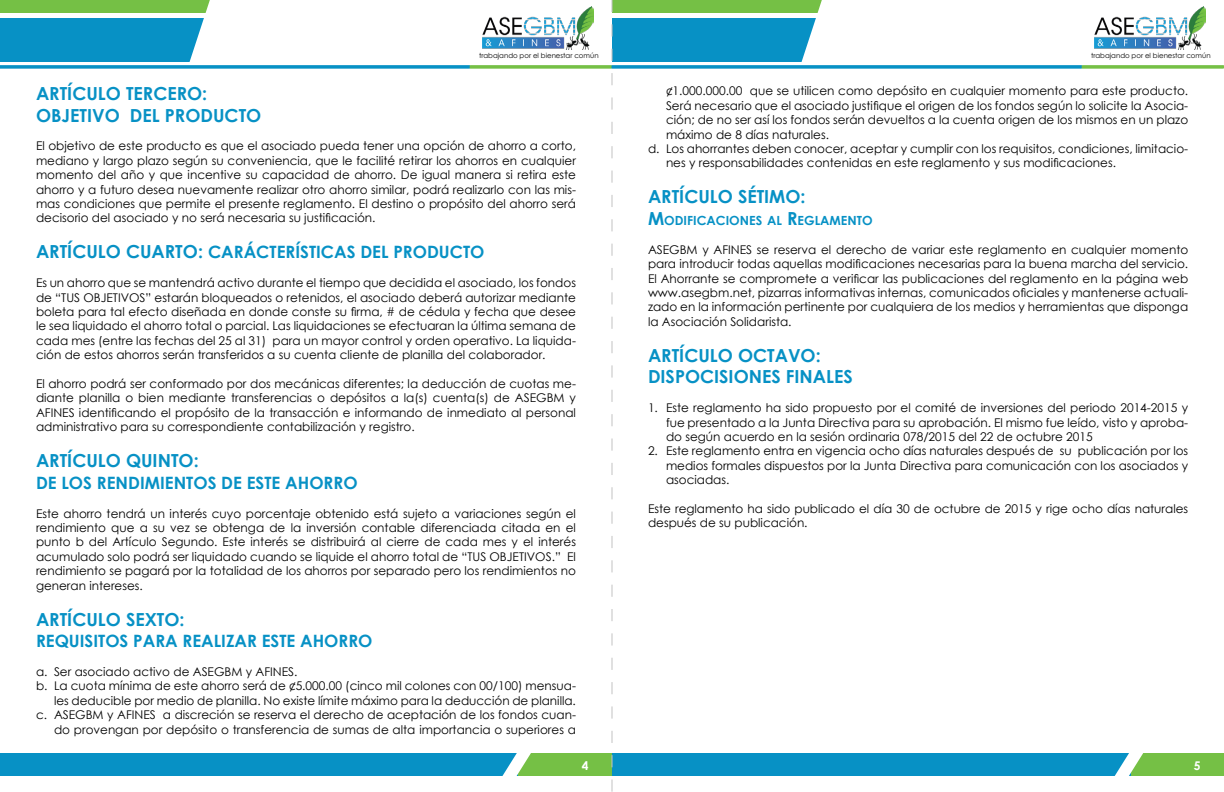
<style>
.page{position:relative;width:1224px;height:792px;background:#fff}
.page>*{position:absolute;margin:0;border:0;box-sizing:border-box;transform-origin:0 0}
.t1{font:700 18px/21.6px "Century Gothic";color:#0791c5}
.t2{font:700 17px "Century Gothic";color:#0791c5}
.t3{font:700 12.6px "Century Gothic";color:#0791c5}
.t4{font:12px/14.4px "Century Gothic";color:#000;text-align:justify}
.t5{font:700 12px "Century Gothic";color:#fff}
.t6{font:7px "Century Gothic";color:#000}
.s1{font-size:18px}
</style>
<div class="page">
<div style="left:94px;top:753px;width:518px;height:23px;background:#75c045"></div>
<div style="left:0;top:753px;width:518px;height:23px;background:#0791c5"></div>
<svg style="left:502px;top:753px;width:29px;height:23px"></svg>
<div style="left:0;top:0;width:213px;height:13px;background:#75c045"></div>
<div style="left:0;top:18px;width:205px;height:44px;background:#0791c5"></div>
<svg style="left:108px;top:0;width:274px;height:69px"></svg>
<img style="left:482px;top:6px;width:112px;height:44px">
<hr style="left:0;top:65px;width:470px;height:3px;background:#0791c5">
<hr style="left:470px;top:65px;width:142px;height:3px;background:#75c045">
<div style="left:612px;top:0;width:213px;height:13px;background:#75c045"></div>
<div style="left:612px;top:18px;width:205px;height:44px;background:#0791c5"></div>
<svg style="left:720px;top:0;width:274px;height:69px"></svg>
<img style="left:1094px;top:6px;width:112px;height:44px">
<hr style="left:612px;top:65px;width:470px;height:3px;background:#0791c5">
<hr style="left:1082px;top:65px;width:142px;height:3px;background:#75c045">
<div style="left:706px;top:753px;width:518px;height:23px;background:#75c045"></div>
<div style="left:612px;top:753px;width:518px;height:23px;background:#0791c5"></div>
<svg style="left:1114px;top:753px;width:29px;height:23px"></svg>
<svg style="left:612px;top:0;width:1px;height:792px"></svg>
<hr style="left:612px;top:66px;width:470px;height:2px;background:#0791c5">
<p class="t6" style="left:479px;top:50px;width:121px">trabajando por el bienestar común</p>
<p class="t6" style="left:1091px;top:50px;width:121px">trabajando por el bienestar común</p>
<h1 class="t1" style="left:36px;top:82px;width:227px">ARTÍCULO TERCERO:<br>OBJETIVO DEL PRODUCTO</h1>
<p class="t4" style="left:36px;top:139px;width:542px">El objetivo de este producto es que el asociado pueda tener una opción de ahorro a corto, mediano y largo plazo según su conveniencia, que le facilité retirar los ahorros en cualquier momento del año y que incentive su capacidad de ahorro. De igual manera si retira este ahorro y a futuro desea nuevamente realizar otro ahorro similar, podrá realizarlo con las mis&shy;mas condiciones que permite el presente reglamento. El destino o propósito del ahorro será decisorio del asociado y no será necesaria su justificación.</p>
<h2 class="t2" style="left:36px;top:239px;width:450px"><span class="s1">ARTÍCULO CUARTO:</span> CARÁCTERÍSTICAS DEL PRODUCTO</h2>
<p class="t4" style="left:36px;top:275px;width:542px">Es un ahorro que se mantendrá activo durante el tiempo que decidida el asociado, los fondos de “TUS OBJETIVOS” estarán bloqueados o retenidos, el asociado deberá autorizar mediante boleta para tal efecto diseñada en donde conste su firma, # de cédula y fecha que desee le sea liquidado el ahorro total o parcial. Las liquidaciones se efectuaran la última semana de cada mes (entre las fechas del 25 al 31) para un mayor control y orden operativo. La liquida&shy;ción de estos ahorros serán transferidos a su cuenta cliente de planilla del colaborador.</p>
<p class="t4" style="left:36px;top:376px;width:542px">El ahorro podrá ser conformado por dos mecánicas diferentes; la deducción de cuotas me&shy;diante planilla o bien mediante transferencias o depósitos a la(s) cuenta(s) de ASEGBM y AFINES identificando el propósito de la transacción e informando de inmediato al personal administrativo para su correspondiente contabilización y registro.</p>
<h1 class="t1" style="left:36px;top:449px;width:164px">ARTÍCULO QUINTO:</h1>
<h2 class="t2" style="left:36px;top:470px;width:323px">DE LOS RENDIMIENTOS DE ESTE AHORRO</h2>
<p class="t4" style="left:36px;top:506px;width:542px">Este ahorro tendrá un interés cuyo porcentaje obtenido está sujeto a variaciones según el rendimiento que a su vez se obtenga de la inversión contable diferenciada citada en el punto b del Artículo Segundo. Este interés se distribuirá al cierre de cada mes y el interés acumulado solo podrá ser liquidado cuando se liquide el ahorro total de “TUS OBJETIVOS.” El rendimiento se pagará por la totalidad de los ahorros por separado pero los rendimientos no generan intereses.</p>
<h1 class="t1" style="left:36px;top:607px;width:150px">ARTÍCULO SEXTO:</h1>
<h2 class="t2" style="left:36px;top:628px;width:338px">REQUISITOS PARA REALIZAR ESTE AHORRO</h2>
<p class="t4" style="left:36px;top:664px;width:263px">a. Ser asociado activo de ASEGBM y AFINES.</p>
<p class="t4" style="left:36px;top:679px;width:542px">b. La cuota mínima de este ahorro será de ¢5.000.00 (cinco mil colones con 00/100) mensua-</p>
<p class="t4" style="left:54px;top:693px;width:523px">les deducible por medio de planilla. No existe límite máximo para la deducción de planilla.</p>
<p class="t4" style="left:36px;top:707px;width:541px">c. ASEGBM y AFINES a discreción se reserva el derecho de aceptación de los fondos cuan-</p>
<p class="t4" style="left:54px;top:722px;width:524px">do provengan por depósito o transferencia de sumas de alta importancia o superiores a</p>
<p class="t5" style="left:582px;top:756px;width:8px">4</p>
<p class="t4" style="left:666px;top:84px;width:524px">¢1.000.000.00 que se utilicen como depósito en cualquier momento para este producto.</p>
<p class="t4" style="left:666px;top:98px;width:524px">Será necesario que el asociado justifique el origen de los fondos según lo solicite la Asocia-</p>
<p class="t4" style="left:666px;top:112px;width:524px">ción; de no ser así los fondos serán devueltos a la cuenta origen de los mismos en un plazo</p>
<p class="t4" style="left:666px;top:127px;width:165px">máximo de 8 días naturales.</p>
<p class="t4" style="left:648px;top:141px;width:542px">d. Los ahorrantes deben conocer, aceptar y cumplir con los requisitos, condiciones, limitacio-</p>
<p class="t4" style="left:666px;top:156px;width:452px">nes y responsabilidades contenidas en este reglamento y sus modificaciones.</p>
<h1 class="t1" style="left:648px;top:185px;width:159px">ARTÍCULO SÉTIMO:</h1>
<p class="t3" style="left:648px;top:211px;width:25px"><span class="s1">M</span>ODIFICACIONES</p>
<p class="t3" style="left:767px;top:211px;width:40px">AL <span class="s1">R</span>EGLAMENTO</p>
<p class="t4" style="left:648px;top:242px;width:542px">ASEGBM y AFINES se reserva el derecho de variar este reglamento en cualquier momento para introducir todas aquellas modificaciones necesarias para la buena marcha del servicio.<br>El Ahorrante se compromete a verificar las publicaciones del reglamento en la página web www.asegbm.net, pizarras informativas internas, comunicados oficiales y mantenerse actuali&shy;zado en la información pertinente por cualquiera de los medios y herramientas que disponga la Asociación Solidarista.</p>
<h1 class="t1" style="left:648px;top:344px;width:206px">ARTÍCULO OCTAVO:<br>DISPOCISIONES FINALES</h1>
<p class="t4" style="left:666px;top:400px;width:524px;text-indent:-18px">1. Este reglamento ha sido propuesto por el comité de inversiones del periodo 2014-2015 y fue presentado a la Junta Directiva para su aprobación. El mismo fue leído, visto y aproba&shy;do según acuerdo en la sesión ordinaria 078/2015 del 22 de octubre 2015</p>
<p class="t4" style="left:666px;top:444px;width:524px;text-indent:-18px">2. Este reglamento entra en vigencia ocho días naturales después de su publicación por los medios formales dispuestos por la Junta Directiva para comunicación con los asociados y asociadas.</p>
<p class="t4" style="left:648px;top:501px;width:542px">Este reglamento ha sido publicado el día 30 de octubre de 2015 y rige ocho días naturales después de su publicación.</p>
<p class="t5" style="left:1194px;top:756px;width:8px">5</p>
</div>
